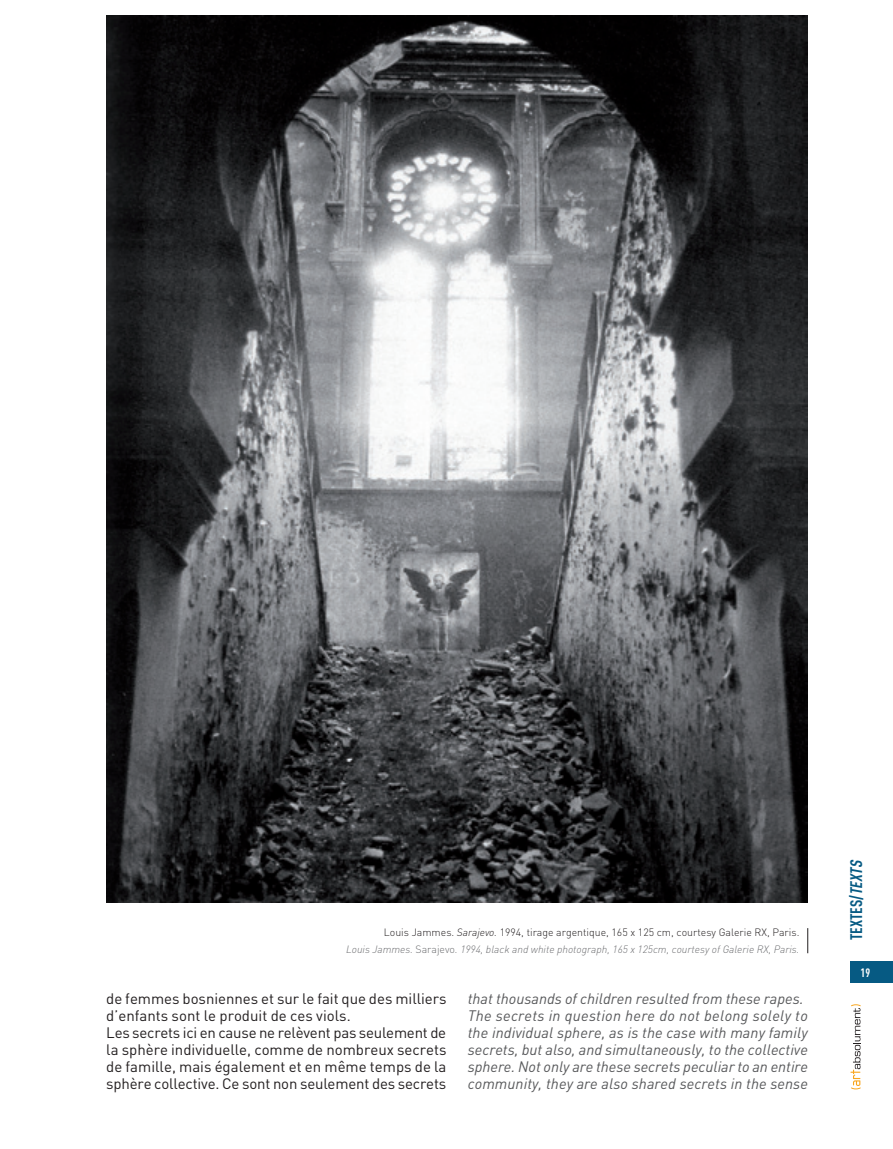
<style>
.page{position:relative;width:893px;height:1149px;background:#fff}
.page>*{position:absolute;margin:0;border:0;box-sizing:border-box;transform-origin:0 0}
.t1{font:700 16.5px "DIN Cond";color:#065a83}
.t2{font:italic 15px/17px "DIN";color:#57585a}
.t3{font:15px/17px "DIN";color:#231f20}
.t4{font:700 12px "DIN Cond";color:#fff}
.t5{font:italic 300 10.5px/17px "DIN";color:#6c6d70;text-align:right}
.s1{font-style:normal;color:#231f20}
.s2{color:#231f20}
.s3{font-style:normal}
.s4{font-style:italic}
</style>
<div class="page">
<div style="left:850px;top:961px;width:43px;height:21px;background:#065a83"></div>
<svg style="left:850px;top:1004px;width:11px;height:85px"></svg>
<img style="left:106px;top:15px;width:702px;height:886px">
<svg style="left:807px;top:928px;width:1px;height:24px"></svg>
<p class="t5" style="left:346px;top:923px;width:455px"><span class="s1">Louis Jammes.</span> <span class="s2">Sarajevo.</span> <span class="s1">1994, tirage argentique, 165 x 125 cm, courtesy Galerie RX, Paris.<br></span>Louis Jammes. <span class="s3">Sarajevo</span>. 1994, black and white photograph, 165 x 125cm, courtesy of Galerie RX, Paris.</p>
<p class="t2" style="left:468px;top:989px;width:342px">that thousands of children resulted from these rapes.<br>The secrets in question here do not belong solely to the individual sphere, as is the case with many family secrets, but also, and simultaneously, to the collective sphere. Not only are these secrets peculiar to an entire community, they are also shared secrets in the sense</p>
<p class="t3" style="left:106px;top:989px;width:342px">de femmes bosniennes et sur le fait que des milliers d’enfants sont le produit de ces viols.<br>Les secrets ici en cause ne relèvent pas seulement de la sphère individuelle, comme de nombreux secrets de famille, mais également et en même temps de la sphère collective. Ce sont non seulement des secrets</p>
<p class="t1" style="left:846px;top:940px;width:84px;rotate:-90deg">Textes/<span class="s4">texts</span></p>
<p class="t4" style="left:860px;top:964px;width:11px">19</p>
</div>
